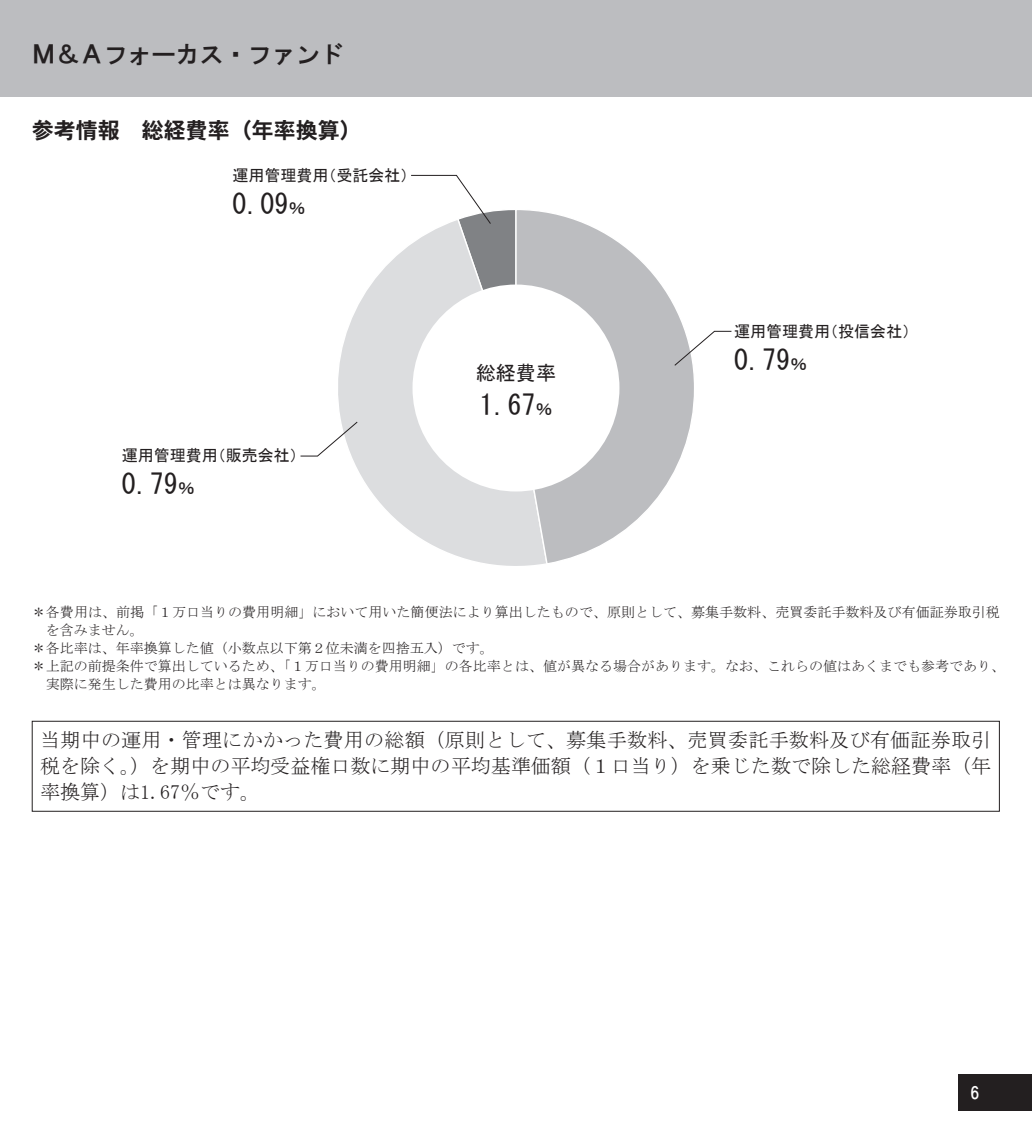
<style>
.page{position:relative;width:1032px;height:1134px;background:#fff}
.page>*{position:absolute;margin:0;border:0;box-sizing:border-box;transform-origin:0 0}
.t1{font:28px "MS Gothic";color:#231f20}
.t2{font:24px "HGS Gothic E";color:#231f20}
.t3{font:22px "DFHS Gothic W7 WIN RKSJ H";color:#231f20}
.t4{font:20px/26px "MS Mincho";color:#231f20;text-align:justify}
.t5{font:20px "MS Gothic";color:#231f20}
.t6{font:16.6px "HGS Gothic E";color:#fff}
.t7{font:16px "MS Gothic";color:#231f20}
.t8{font:14px "MS Mincho";color:#231f20}
.s1{font-size:17px}
</style>
<div class="page">
<div style="left:958px;top:1074px;width:74px;height:37px;background:#231f20"></div>
<div style="left:0;top:0;width:1032px;height:96px;background:#bcbdc0"></div>
<div style="left:32px;top:721px;width:968px;height:91px;border:1px solid #231f20"></div>
<svg style="left:338px;top:245px;width:193px;height:321px"></svg>
<svg style="left:514px;top:210px;width:180px;height:355px"></svg>
<div style="left:412px;top:285px;width:207px;height:206px;background:#fff;border-radius:103px"></div>
<svg style="left:674px;top:331px;width:58px;height:35px"></svg>
<svg style="left:300px;top:421px;width:58px;height:36px"></svg>
<svg style="left:410px;top:175px;width:108px;height:215px"></svg>
<h2 class="t2" style="left:32px;top:42px;width:314px">Ｍ＆Ａフォーカス・ファンド</h2>
<h3 class="t3" style="left:32px;top:119px;width:332px">参考情報　総経費率（年率換算）</h3>
<p class="t7" style="left:232px;top:167px;width:185px">運用管理費用（受託会社）</p>
<h1 class="t1" style="left:232px;top:190px;width:74px">0.09<span class="s1">％</span></h1>
<p class="t7" style="left:122px;top:448px;width:185px">運用管理費用（販売会社）</p>
<h1 class="t1" style="left:122px;top:470px;width:74px">0.79<span class="s1">％</span></h1>
<h3 class="t5" style="left:476px;top:362px;width:81px">総経費率</h3>
<h1 class="t1" style="left:479px;top:391px;width:74px">1.67<span class="s1">％</span></h1>
<p class="t7" style="left:734px;top:323px;width:185px">運用管理費用（投信会社）</p>
<h1 class="t1" style="left:734px;top:345px;width:74px">0.79<span class="s1">％</span></h1>
<p class="t8" style="left:32px;top:605px;width:969px">＊各費用は、前掲「１万口当りの費用明細」において用いた簡便法により算出したもので、原則として、募集手数料、売買委託手数料及び有価証券取引税</p>
<p class="t8" style="left:46px;top:623px;width:100px">を含みません。</p>
<p class="t8" style="left:32px;top:641px;width:464px">＊各比率は、年率換算した値（小数点以下第２位未満を四捨五入）です。</p>
<p class="t8" style="left:32px;top:659px;width:975px">＊上記の前提条件で算出しているため、「１万口当りの費用明細」の各比率とは、値が異なる場合があります。なお、これらの値はあくまでも参考であり、</p>
<p class="t8" style="left:46px;top:677px;width:282px">実際に発生した費用の比率とは異なります。</p>
<h3 class="t4" style="left:40px;top:727px;width:952px">当期中の運用・管理にかかった費用の総額（原則として、募集手数料、売買委託手数料及び有価証券取引税を除く。）を期中の平均受益権口数に期中の平均基準価額（１口当り）を乗じた数で除した総経費率（年率換算）は1.67％です。</h3>
<p class="t6" style="left:970px;top:1085px;width:11px">6</p>
</div>
